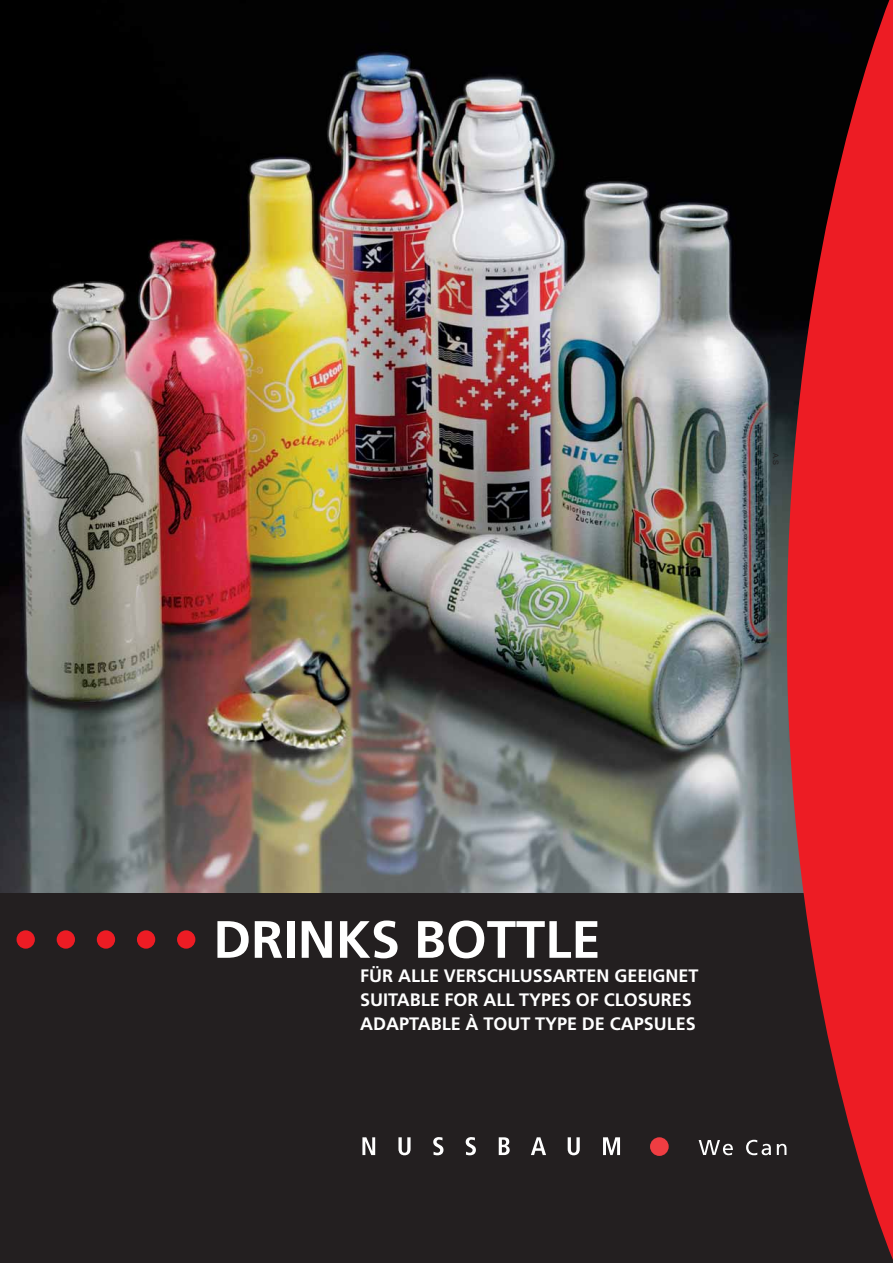
<style>
.page{position:relative;width:893px;height:1263px;background:#fff}
.page>*{position:absolute;margin:0;border:0;box-sizing:border-box;transform-origin:0 0}
.t1{font:700 52.5px "Frutiger";color:#fff}
.t2{font:700 18px/24px "Frutiger";color:#fff}
.t3{font:7.5px "Helvetica Neue";color:#231f20}
.s1{color:#ed1c24}
</style>
<div class="page">
<div style="left:0;top:0;width:892px;height:1263px;background:#231f20"></div>
<img style="left:0;top:0;width:786px;height:893px">
<svg style="left:786px;top:0;width:106px;height:1257px;fill:#ed1c24"></svg>
<svg style="left:362px;top:1137px;width:13px;height:18px"></svg>
<svg style="left:398px;top:1137px;width:12px;height:18px"></svg>
<svg style="left:433px;top:1137px;width:10px;height:18px"></svg>
<svg style="left:465px;top:1137px;width:11px;height:18px"></svg>
<svg style="left:498px;top:1137px;width:11px;height:18px"></svg>
<svg style="left:531px;top:1137px;width:15px;height:18px"></svg>
<svg style="left:567px;top:1137px;width:12px;height:18px"></svg>
<svg style="left:603px;top:1137px;width:17px;height:18px"></svg>
<div style="left:650px;top:1137px;width:18px;height:19px;background:#ef3d42;border-radius:50%"></div>
<svg style="left:698px;top:1140px;width:35px;height:15px"></svg>
<svg style="left:746px;top:1140px;width:40px;height:15px"></svg>
<p class="t3" style="left:778px;top:453px;width:13px;rotate:90deg">A.S</p>
<h1 class="t1" style="left:13px;top:918px;width:589px"><span class="s1">• • • • •</span> DRINKS BOTTLE</h1>
<p class="t2" style="left:360px;top:965px;width:339px">FÜR ALLE VERSCHLUSSARTEN GEEIGNET<br>SUITABLE FOR ALL TYPES OF CLOSURES<br>ADAPTABLE À TOUT TYPE DE CAPSULES</p>
</div>
